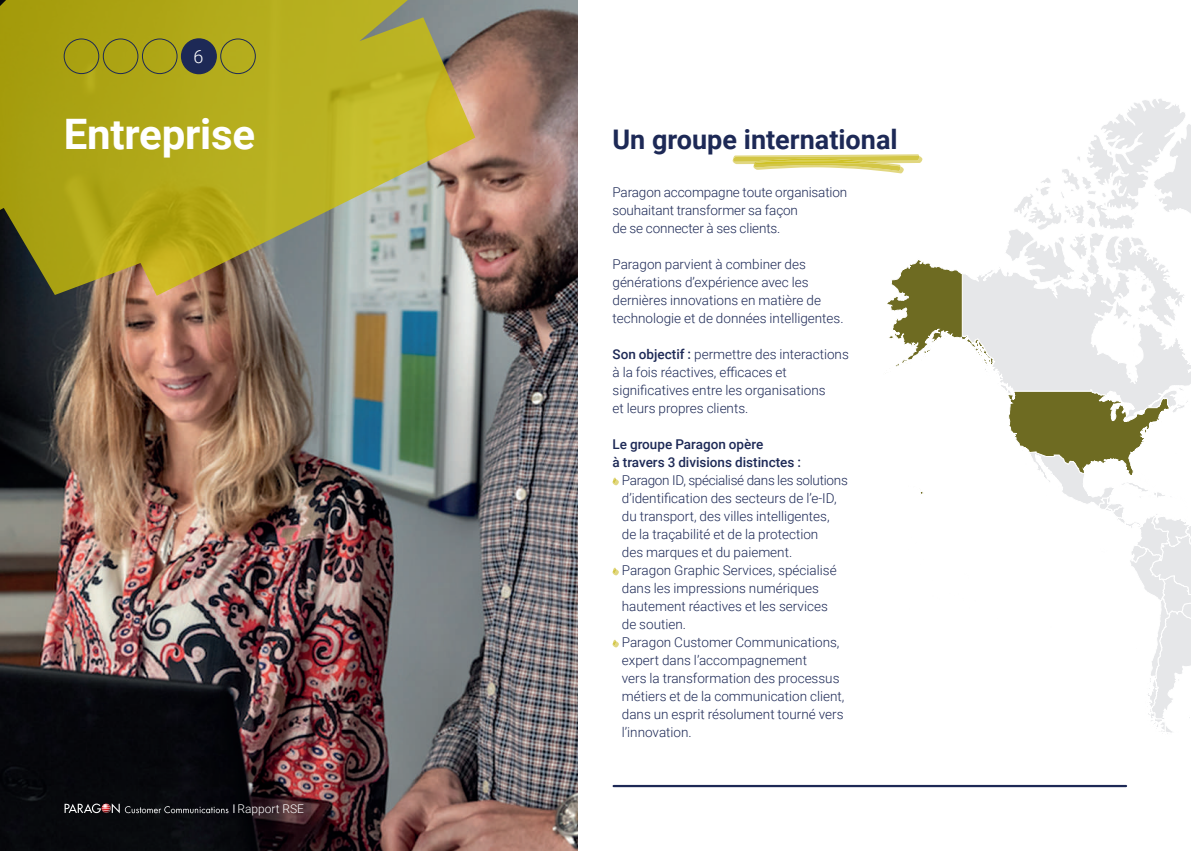
<style>
.page{position:relative;width:1191px;height:851px;background:#fff}
.page>*{position:absolute;margin:0;border:0;box-sizing:border-box;transform-origin:0 0}
.t1{font:700 42px "Roboto";letter-spacing:-.005em;color:#fff}
.t2{font:700 27px "Roboto";color:#1d2956}
.t3{font:300 18px "Roboto";color:#fff}
.t4{font:300 13.5px/18px "Roboto";color:#1d2956}
.t5{font:500 13.5px/18px "Roboto";color:#1d2956}
.t6{font:300 12px "Roboto";color:#fff}
.s1{font-weight:500}
</style>
<div class="page">
<img style="left:0;top:0;width:578px;height:850px">
<svg style="left:0;top:0;width:475px;height:296px"></svg>
<svg style="left:63px;top:38px;width:115px;height:36px"></svg>
<div style="left:182px;top:39px;width:34px;height:35px;background:#1d2956;border-radius:50%"></div>
<div style="left:181px;top:38px;width:36px;height:36px;border:1px solid #1d2956;border-radius:50%"></div>
<div style="left:220px;top:39px;width:36px;height:35px;border:1px solid #1d2956;border-radius:50%"></div>
<svg style="left:1006px;top:100px;width:185px;height:312px"></svg>
<svg style="left:1152px;top:99px;width:39px;height:240px"></svg>
<svg style="left:887px;top:258px;width:283px;height:193px"></svg>
<svg style="left:920px;top:451px;width:271px;height:283px"></svg>
<svg style="left:612px;top:477px;width:7px;height:8px"></svg>
<svg style="left:612px;top:567px;width:7px;height:8px"></svg>
<svg style="left:612px;top:639px;width:7px;height:8px"></svg>
<svg style="left:732px;top:154px;width:190px;height:19px"></svg>
<hr style="left:613px;top:784px;width:513px;height:3px;background:#1d2956">
<svg style="left:65px;top:803px;width:169px;height:10px"></svg>
<h3 class="t3" style="left:194px;top:44px;width:11px">6</h3>
<h1 class="t1" style="left:64px;top:104px;width:193px">Entreprise</h1>
<p class="t6" style="left:237px;top:800px;width:68px">Rapport RSE</p>
<h2 class="t2" style="left:612px;top:120px;width:287px">Un groupe international</h2>
<p class="t4" style="left:612px;top:183px;width:236px">Paragon accompagne toute organisation souhaitant transformer sa façon<br>de se connecter à ses clients.</p>
<p class="t4" style="left:612px;top:255px;width:233px">Paragon parvient à combiner des générations d’expérience avec les dernières innovations en matière de technologie et de données intelligentes.</p>
<p class="t4" style="left:612px;top:345px;width:238px"><span class="s1">Son objectif :</span> permettre des interactions à la fois réactives, efficaces et significatives entre les organisations<br>et leurs propres clients.</p>
<p class="t5" style="left:612px;top:435px;width:190px">Le groupe Paragon opère<br>à travers 3 divisions distinctes :</p>
<p class="t4" style="left:622px;top:471px;width:227px">Paragon ID, spécialisé dans les solutions d’identification des secteurs de l’e-ID, du transport, des villes intelligentes,<br>de la traçabilité et de la protection<br>des marques et du paiement.<br>Paragon Graphic Services, spécialisé dans les impressions numériques hautement réactives et les services<br>de soutien.<br>Paragon Customer Communications, expert dans l’accompagnement<br>vers la transformation des processus métiers et de la communication client, dans un esprit résolument tourné vers l’innovation.</p>
</div>
